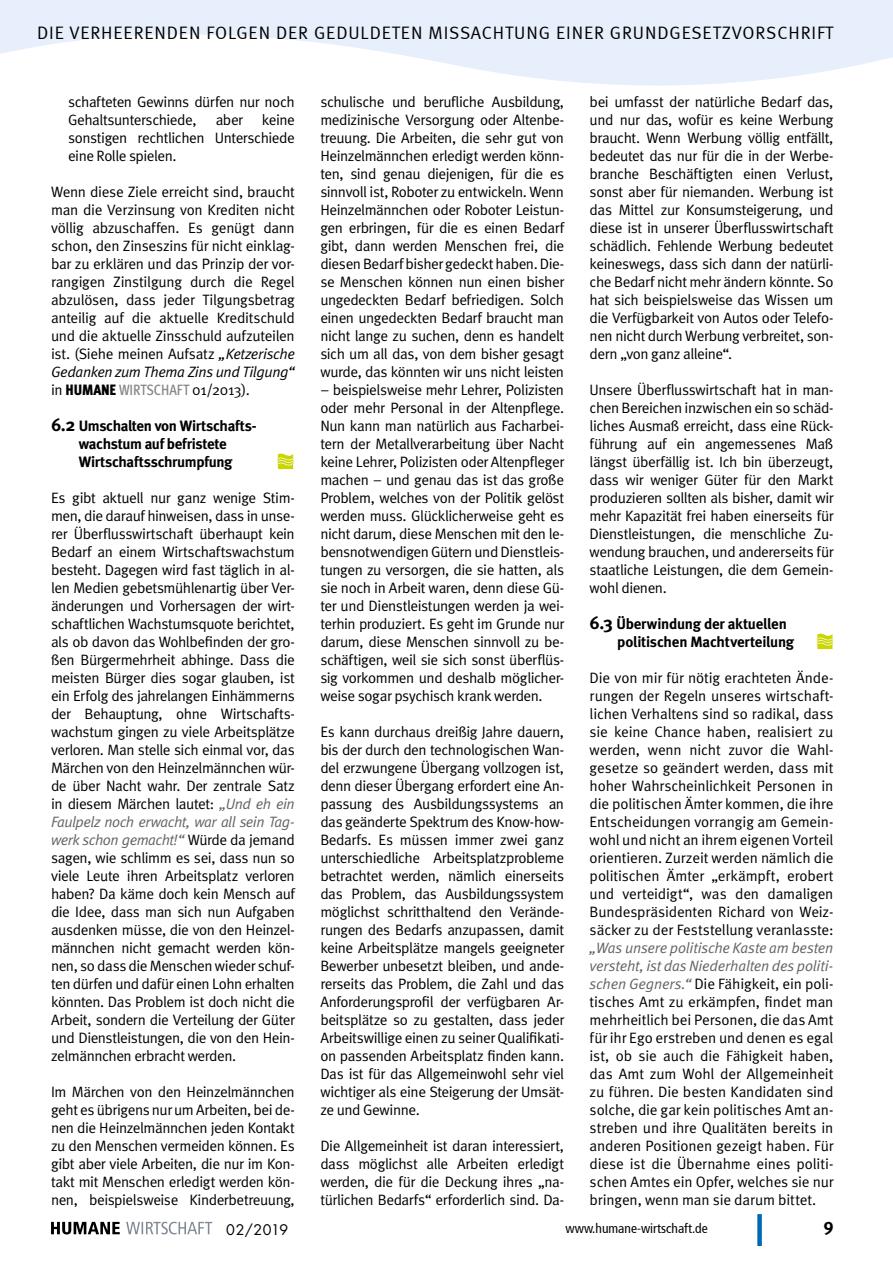
<style>
.page{position:relative;width:893px;height:1263px;background:#fff}
.page>*{position:absolute;margin:0;border:0;box-sizing:border-box;transform-origin:0 0}
.t1{font:18px "Meta Normal LF";letter-spacing:.05em;color:#000}
.t2{font:18px "Meta Bold LF";color:#000}
.Fließtext_Meta_Norma{font:15px/18px "Meta Normal";letter-spacing:-.03em;color:#000;text-align:justify}
.Fließtext_Meta_Norma-2{font:700 15px "Meta";letter-spacing:-.025em;color:#000}
.Zwischenüberschrift{font:700 15px "Meta";letter-spacing:-.015em;color:#000}
.t3{font:14.25px "Futura";letter-spacing:.005em;color:#000}
.t4{font:condensed 13.5px "Frutiger 57";color:#000}
.s1{font-style:italic}
.s2{font-family:"Meta Cond Black LF"}
.s3{font-family:"Meta Cond Medium LF";color:#878786}
.s4{font-size:18px}
.s5{font-style:italic;color:#636362}
</style>
<div class="page">
<div style="left:757px;top:1214px;width:5px;height:32px;background:#0069b3"></div>
<svg style="left:51px;top:1222px;width:69px;height:12px"></svg>
<svg style="left:126px;top:1222px;width:86px;height:12px"></svg>
<svg style="left:277px;top:454px;width:17px;height:15px"></svg>
<svg style="left:816px;top:634px;width:17px;height:15px"></svg>
<svg style="left:0;top:0;width:893px;height:86px;fill:#e6effb"></svg>
<p class="t1" style="left:37px;top:22px;width:798px">DIE VERHEERENDEN FOLGEN DER GEDULDETEN MISSACHTUNG EINER GRUNDGESETZVORSCHRIFT</p>
<p class="Fließtext_Meta_Norma" style="left:68px;top:93px;width:228px">schafteten Gewinns dürfen nur noch<br>Gehaltsunterschiede,</p>
<p class="Fließtext_Meta_Norma" style="left:68px;top:111px;width:228px;text-indent:194px">keine sonstigen rechtlichen Unterschiede eine Rolle spielen.</p>
<p class="Fließtext_Meta_Norma" style="left:51px;top:183px;width:245px">Wenn diese Ziele erreicht sind, braucht man die Verzinsung von Krediten nicht völlig abzuschaffen. Es genügt dann schon, den Zinseszins für nicht einklag&shy;bar zu erklären und das Prinzip der vor&shy;rangigen Zinstilgung durch die Regel abzulösen, dass jeder Tilgungsbetrag anteilig auf die aktuelle Kreditschuld und die aktuelle Zinsschuld aufzuteilen ist. (Siehe meinen Aufsatz <span class="s1">„Ketzerische Gedanken zum Thema Zins und Tilgung“ </span>in <span class="s2">HUMANE</span> <span class="s3">WIRTSCHAFT</span> 01/2013).</p>
<p class="Fließtext_Meta_Norma-2" style="left:51px;top:417px;width:207px"><span class="s4">6.2</span> Umschalten von Wirtschafts-</p>
<p class="Fließtext_Meta_Norma-2" style="left:79px;top:435px;width:150px">wachstum auf befristete</p>
<p class="Fließtext_Meta_Norma-2" style="left:79px;top:453px;width:155px">Wirtschaftsschrumpfung</p>
<p class="Fließtext_Meta_Norma" style="left:51px;top:489px;width:245px">Es gibt aktuell nur ganz wenige Stim&shy;men, die darauf hinweisen, dass in unse&shy;rer Überflusswirtschaft überhaupt kein Bedarf an einem Wirtschaftswachstum besteht. Dagegen wird fast täglich in al&shy;len Medien gebetsmühlenartig über Ver&shy;änderungen und Vorhersagen der wirt&shy;schaftlichen Wachstumsquote berichtet, als ob davon das Wohlbefinden der gro&shy;ßen Bürgermehrheit abhinge. Dass die meisten Bürger dies sogar glauben, ist ein Erfolg des jahrelangen Einhämmerns der Behauptung, ohne Wirtschafts&shy;wachstum gingen zu viele Arbeitsplätze verloren. Man stelle sich einmal vor, das Märchen von den Heinzelmännchen wür&shy;de über Nacht wahr. Der zentrale Satz in diesem Märchen lautet: <span class="s5">„Und eh ein Faulpelz noch erwacht, war all sein Tag&shy;werk schon gemacht!“</span> Würde da jemand sagen, wie schlimm es sei, dass nun so viele Leute ihren Arbeitsplatz verloren haben? Da käme doch kein Mensch auf die Idee, dass man sich nun Aufgaben ausdenken müsse, die von den Heinzel&shy;männchen nicht gemacht werden kön&shy;nen, so dass die Menschen wieder schuf&shy;ten dürfen und dafür einen Lohn erhalten könnten. Das Problem ist doch nicht die Arbeit, sondern die Verteilung der Güter und Dienstleistungen, die von den Hein&shy;zelmännchen erbracht werden.</p>
<p class="Fließtext_Meta_Norma" style="left:51px;top:1083px;width:245px">Im Märchen von den Heinzelmännchen geht es übrigens nur um Arbeiten, bei de&shy;nen die Heinzelmännchen jeden Kontakt zu den Menschen vermeiden können. Es gibt aber viele Arbeiten, die nur im Kon&shy;takt mit Menschen erledigt werden kön&shy;nen, beispielsweise Kinderbetreuung,</p>
<p class="Fließtext_Meta_Norma" style="left:216px;top:111px;width:29px">aber</p>
<p class="Fließtext_Meta_Norma" style="left:320px;top:93px;width:245px">schulische und berufliche Ausbildung, medizinische Versorgung oder Altenbe&shy;treuung. Die Arbeiten, die sehr gut von Heinzelmännchen erledigt werden könn&shy;ten, sind genau diejenigen, für die es sinnvoll ist, Roboter zu entwickeln. Wenn Heinzelmännchen oder Roboter Leistun&shy;gen erbringen, für die es einen Bedarf gibt, dann werden Menschen frei, die diesen Bedarf bisher gedeckt haben. Die&shy;se Menschen können nun einen bisher ungedeckten Bedarf befriedigen. Solch einen ungedeckten Bedarf braucht man nicht lange zu suchen, denn es handelt sich um all das, von dem bisher gesagt wurde, das könnten wir uns nicht leisten</p>
<p class="Fließtext_Meta_Norma" style="left:320px;top:381px;width:245px">– beispielsweise mehr Lehrer, Polizisten oder mehr Personal in der Altenpflege.<br>Nun kann man natürlich aus Facharbei&shy;tern der Metallverarbeitung über Nacht keine Lehrer, Polizisten oder Altenpfleger machen – und genau das ist das große Problem, welches von der Politik gelöst werden muss. Glücklicherweise geht es nicht darum, diese Menschen mit den le&shy;bensnotwendigen Gütern und Dienstleis&shy;tungen zu versorgen, die sie hatten, als sie noch in Arbeit waren, denn diese Gü&shy;ter und Dienstleistungen werden ja wei&shy;terhin produziert. Es geht im Grunde nur darum, diese Menschen sinnvoll zu be&shy;schäftigen, weil sie sich sonst überflüs&shy;sig vorkommen und deshalb möglicher&shy;weise sogar psychisch krank werden.</p>
<p class="Fließtext_Meta_Norma" style="left:320px;top:723px;width:245px">Es kann durchaus dreißig Jahre dauern, bis der durch den technologischen Wan&shy;del erzwungene Übergang vollzogen ist, denn dieser Übergang erfordert eine An&shy;passung des Ausbildungssystems an das geänderte Spektrum des Know-how-Bedarfs. Es müssen immer zwei ganz unterschiedliche Arbeitsplatzprobleme betrachtet werden, nämlich einerseits das Problem, das Ausbildungssystem möglichst schritthaltend den Verände&shy;rungen des Bedarfs anzupassen, damit keine Arbeitsplätze mangels geeigneter Bewerber unbesetzt bleiben, und ande&shy;rerseits das Problem, die Zahl und das Anforderungsprofil der verfügbaren Ar&shy;beitsplätze so zu gestalten, dass jeder Arbeitswillige einen zu seiner Qualifikati&shy;on passenden Arbeitsplatz finden kann.<br>Das ist für das Allgemeinwohl sehr viel wichtiger als eine Steigerung der Umsät&shy;ze und Gewinne.</p>
<p class="Fließtext_Meta_Norma" style="left:320px;top:1137px;width:245px">Die Allgemeinheit ist daran interessiert, dass möglichst alle Arbeiten erledigt werden, die für die Deckung ihres „na&shy;türlichen Bedarfs“ erforderlich sind. Da-</p>
<p class="Fließtext_Meta_Norma" style="left:590px;top:93px;width:245px">bei umfasst der natürliche Bedarf das, und nur das, wofür es keine Werbung braucht. Wenn Werbung völlig entfällt, bedeutet das nur für die in der Werbe&shy;branche Beschäftigten einen Verlust, sonst aber für niemanden. Werbung ist das Mittel zur Konsumsteigerung, und diese ist in unserer Überflusswirtschaft schädlich. Fehlende Werbung bedeutet keineswegs, dass sich dann der natürli&shy;che Bedarf nicht mehr ändern könnte. So hat sich beispielsweise das Wissen um die Verfügbarkeit von Autos oder Telefo&shy;nen nicht durch Werbung verbreitet, son&shy;dern „von ganz alleine“.</p>
<p class="Fließtext_Meta_Norma" style="left:590px;top:381px;width:245px">Unsere Überflusswirtschaft hat in man&shy;chen Bereichen inzwischen ein so schäd&shy;liches Ausmaß erreicht, dass eine Rück&shy;führung auf ein angemessenes Maß längst überfällig ist. Ich bin überzeugt, dass wir weniger Güter für den Markt produzieren sollten als bisher, damit wir mehr Kapazität frei haben einerseits für Dienstleistungen, die menschliche Zu&shy;wendung brauchen, und andererseits für staatliche Leistungen, die dem Gemein&shy;wohl dienen.</p>
<p class="Zwischenüberschrift" style="left:590px;top:615px;width:199px"><span class="s4">6.3</span> Überwindung der aktuellen</p>
<p class="Zwischenüberschrift" style="left:617px;top:633px;width:178px">politischen Machtverteilung</p>
<p class="Fließtext_Meta_Norma" style="left:590px;top:669px;width:245px">Die von mir für nötig erachteten Ände&shy;rungen der Regeln unseres wirtschaft&shy;lichen Verhaltens sind so radikal, dass sie keine Chance haben, realisiert zu werden, wenn nicht zuvor die Wahl&shy;gesetze so geändert werden, dass mit hoher Wahrscheinlichkeit Personen in die politischen Ämter kommen, die ihre Entscheidungen vorrangig am Gemein&shy;wohl und nicht an ihrem eigenen Vorteil orientieren. Zurzeit werden nämlich die politischen Ämter „erkämpft, erobert und verteidigt“, was den damaligen Bundespräsidenten Richard von Weiz&shy;säcker zu der Feststellung veranlasste: <span class="s5">„Was unsere politische Kaste am besten versteht, ist das Niederhalten des politi&shy;schen Gegners.“</span> Die Fähigkeit, ein poli&shy;tisches Amt zu erkämpfen, findet man mehrheitlich bei Personen, die das Amt für ihr Ego erstreben und denen es egal ist, ob sie auch die Fähigkeit haben, das Amt zum Wohl der Allgemeinheit zu führen. Die besten Kandidaten sind solche, die gar kein politisches Amt an&shy;streben und ihre Qualitäten bereits in anderen Positionen gezeigt haben. Für diese ist die Übernahme eines politi&shy;schen Amtes ein Opfer, welches sie nur bringen, wenn man sie darum bittet.</p>
<p class="t3" style="left:226px;top:1220px;width:64px">02/2019</p>
<p class="t4" style="left:566px;top:1220px;width:144px">www.humane-wirtschaft.de</p>
<p class="t2" style="left:823px;top:1217px;width:12px">9</p>
</div>
